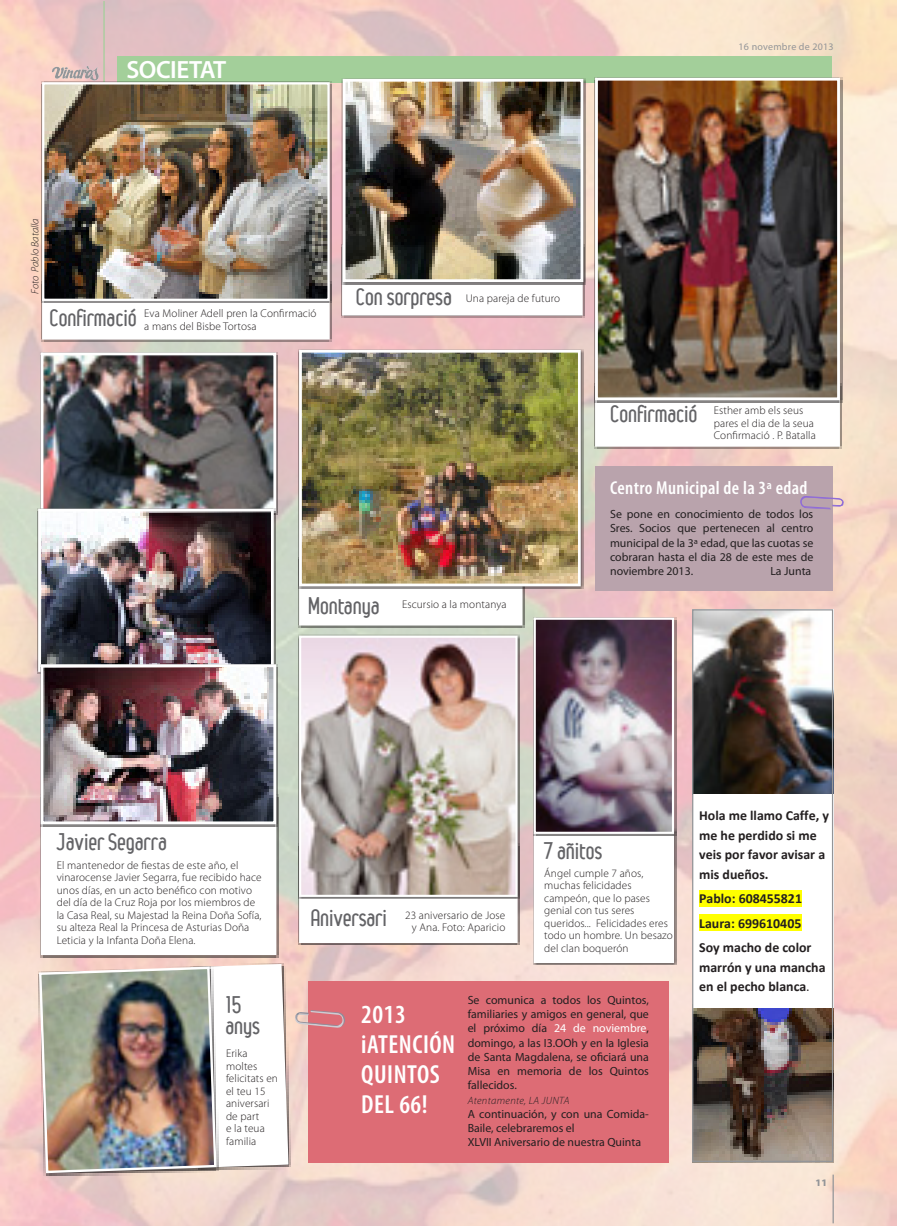
<style>
.page{position:relative;width:897px;height:1226px;background:#fff}
.page>*{position:absolute;margin:0;border:0;box-sizing:border-box;transform-origin:0 0}
.t1{font:600 condensed 26.25px/30px "Myriad Pro";letter-spacing:.02em;color:#fff}
.t2{font:600 25px "Myriad Pro";letter-spacing:-.02em;color:#fff}
.t3{font:700 22.5px/21.2px "Leger";letter-spacing:.02em;color:#636366}
.t4{font:600 condensed 18.75px "Myriad Pro";letter-spacing:.02em;color:#fff}
.t5{font:700 13.88px/19.5px "Calibri";color:#231f20}
.t6{font:11.88px/14.2px "Myriad Pro";color:#231f20;text-align:justify}
.t7{font:300 11.25px/12.5px "Myriad Pro";letter-spacing:.01em;color:#231f20}
.t8{font:italic 300 10.62px "Myriad Pro";letter-spacing:.03em;color:#231f20}
.t9{font:italic 300 10.62px "Myriad Pro";color:#231f20}
.t10{font:10px "Myriad Pro";letter-spacing:.025em;color:#939598}
.t11{font:900 10px "Myriad Pro";color:#939598}
.s1{font-family:"Leger";font-weight:700;font-size:22.5px;color:#636366}
.s2{color:#fff}
.s3{font-weight:400}
</style>
<div class="page">
<img style="left:0;top:0;width:896px;height:1226px">
<hr style="left:832px;top:1175px;width:1px;height:48px;background:#939598">
<div style="left:298px;top:556px;width:226px;height:72px;background:#231f20;opacity:.75"></div>
<div style="left:299px;top:557px;width:223px;height:69px;background:#fff;border:3px solid #fff"></div>
<div style="left:532px;top:829px;width:144px;height:136px;background:#7d7270"></div>
<div style="left:533px;top:830px;width:141px;height:133px;background:#fff;border:2px solid #fff"></div>
<div style="left:298px;top:843px;width:221px;height:102px;background:#231f20;opacity:.75"></div>
<div style="left:299px;top:844px;width:218px;height:99px;background:#fff"></div>
<div style="left:40px;top:794px;width:238px;height:163px;background:#231f20;opacity:.75"></div>
<div style="left:41px;top:795px;width:235px;height:160px;background:#fff"></div>
<div style="left:594px;top:383px;width:248px;height:66px;background:#231f20;opacity:.75"></div>
<div style="left:595px;top:384px;width:244px;height:63px;background:#fff;border:3px solid #fff"></div>
<div style="left:341px;top:244px;width:244px;height:74px;background:#231f20;opacity:.75"></div>
<div style="left:342px;top:245px;width:240px;height:71px;background:#fff;border:3px solid #fff"></div>
<hr style="left:103px;top:1px;width:2px;height:81px;background:#a3cf9a">
<div style="left:117px;top:56px;width:714px;height:26px;background:#a3cf9a"></div>
<svg style="left:52px;top:66px;width:47px;height:15px"></svg>
<div style="left:595px;top:466px;width:237px;height:124px;background:#b9a3ac"></div>
<svg style="left:800px;top:496px;width:44px;height:14px"></svg>
<div style="left:308px;top:981px;width:361px;height:181px;background:#dd6c75"></div>
<div style="left:41px;top:281px;width:291px;height:61px;background:#231f20;opacity:.75"></div>
<div style="left:42px;top:282px;width:288px;height:58px;background:#fff;border:2px solid #fff"></div>
<div style="left:41px;top:81px;width:291px;height:222px;background:#231f20;opacity:.75"></div>
<img style="left:45px;top:85px;width:282px;height:213px">
<div style="left:42px;top:82px;width:288px;height:219px;border:2px solid #fff"></div>
<div style="left:594px;top:77px;width:248px;height:326px;background:#231f20;opacity:.75"></div>
<img style="left:599px;top:82px;width:236px;height:314px">
<div style="left:595px;top:78px;width:244px;height:322px;border:3px solid #fff"></div>
<div style="left:342px;top:78px;width:243px;height:206px;background:#231f20;opacity:.75"></div>
<img style="left:347px;top:83px;width:232px;height:195px">
<div style="left:343px;top:79px;width:240px;height:203px;border:3px solid #fff"></div>
<img style="left:45px;top:357px;width:227px;height:151px">
<div style="left:41px;top:353px;width:235px;height:160px;border:3px solid #fff"></div>
<img style="left:42px;top:513px;width:228px;height:150px">
<div style="left:38px;top:509px;width:236px;height:163px;border:3px solid #fff"></div>
<div style="left:40px;top:663px;width:238px;height:164px;background:#231f20;opacity:.75"></div>
<img style="left:45px;top:668px;width:227px;height:152px">
<div style="left:41px;top:664px;width:235px;height:160px;border:3px solid #fff"></div>
<img style="left:38px;top:963px;width:307px;height:211px">
<div style="left:298px;top:349px;width:285px;height:240px;background:#231f20;opacity:.75"></div>
<img style="left:303px;top:354px;width:273px;height:228px">
<div style="left:299px;top:350px;width:281px;height:236px;border:3px solid #fff"></div>
<img style="left:694px;top:611px;width:137px;height:183px">
<img style="left:694px;top:1008px;width:137px;height:152px">
<div style="left:693px;top:794px;width:140px;height:214px;background:#fff"></div>
<div style="left:699px;top:890px;width:103px;height:17px;background:#ff0"></div>
<div style="left:699px;top:914px;width:102px;height:17px;background:#ff0"></div>
<div style="left:298px;top:635px;width:221px;height:264px;background:#231f20;opacity:.75"></div>
<img style="left:302px;top:639px;width:212px;height:255px">
<div style="left:299px;top:636px;width:218px;height:261px;border:2px solid #fff"></div>
<div style="left:532px;top:617px;width:144px;height:219px;background:#231f20;opacity:.75"></div>
<img style="left:536px;top:621px;width:135px;height:210px">
<div style="left:533px;top:618px;width:141px;height:216px;border:2px solid #fff"></div>
<div style="left:692px;top:609px;width:141px;height:553px;border:1px solid #939598"></div>
<h2 class="t2" style="left:126px;top:54px;width:101px">SOCIETAT</h2>
<p class="t10" style="left:738px;top:41px;width:97px">16 novembre de 2013</p>
<p class="t9" style="left:29px;top:294px;width:77px;rotate:-90deg">Foto Pablo Batalla</p>
<h3 class="t3" style="left:50px;top:307px;width:88px">Confirmació</h3>
<p class="t7" style="left:144px;top:307px;width:174px">Eva Moliner Adell pren la Confirmació a mans del Bisbe Tortosa</p>
<p class="t7" style="left:356px;top:292px;width:205px"><span class="s1">Con sorpresa</span> Una pareja de futuro</p>
<h3 class="t3" style="left:308px;top:596px;width:73px">Montanya</h3>
<p class="t7" style="left:402px;top:598px;width:106px">Escursio a la montanya</p>
<h3 class="t3" style="left:610px;top:403px;width:88px">Confirmació</h3>
<p class="t7" style="left:713px;top:404px;width:104px">Esther amb els seus pares el dia de la seua<br>Confirmació . P. Batalla</p>
<h3 class="t4" style="left:610px;top:476px;width:199px">Centro Municipal de la 3ª edad</h3>
<p class="t6" style="left:610px;top:507px;width:205px">Se pone en conocimiento de todos los Sres. Socios que pertenecen al centro municipal de la 3ª edad, que las cuotas se cobraran hasta el dia 28 de este mes de noviembre 2013.</p>
<p class="t6" style="left:770px;top:564px;width:42px">La Junta</p>
<h3 class="t3" style="left:58px;top:832px;width:110px">Javier Segarra</h3>
<p class="t7" style="left:57px;top:858px;width:206px">El mantenedor de fiestas de este año, el vinarocense Javier Segarra, fue recibido hace unos días, en un acto benéfico con motivo del día de la Cruz Roja por los miembros de la Casa Real, su Majestad la Reina Doña Sofía, su alteza Real la Princesa de Asturias Doña Leticia y la Infanta Doña Elena.</p>
<h3 class="t3" style="left:226px;top:994px;width:36px">15 anys</h3>
<p class="t7" style="left:226px;top:1047px;width:53px">Erika moltes felicitats en el teu 15 aniversari de part<br>e la teua familia</p>
<h3 class="t3" style="left:311px;top:907px;width:77px">Aniversari</h3>
<p class="t7" style="left:405px;top:909px;width:102px;text-align:right">23 aniversario de Jose y Ana. Foto: Aparicio</p>
<h3 class="t3" style="left:544px;top:840px;width:59px">7 añitos</h3>
<p class="t7" style="left:544px;top:867px;width:130px">Ángel cumple 7 años, muchas felicidades campeón, que lo pases genial con tus seres queridos... Felicidades eres todo un hombre. Un besazo del clan boquerón</p>
<h1 class="t1" style="left:361px;top:998px;width:95px">2013 iATENCIÓN<br>QUINTOS<br>DEL 66!</h1>
<p class="t6" style="left:467px;top:993px;width:183px">Se comunica a todos los Quintos, familiaries y amigos en general, que el próximo día <span class="s2">24 de noviembre</span>, domingo, a las I3.OOh y en la Iglesia de Santa Magdalena, se oficiará una Misa en memoria de los Quintos fallecidos.</p>
<p class="t8" style="left:467px;top:1094px;width:103px">Atentamente, LA JUNTA</p>
<p class="t6" style="left:467px;top:1107px;width:183px;text-align:left">A continuación, y con una Comida-<br>Baile, celebraremos el<br>XLVII Aniversario de nuestra Quinta</p>
<p class="t5" style="left:699px;top:806px;width:131px">Hola me llamo Caffe, y me he perdido si me veis por favor avisar a mis dueÒos.</p>
<p class="t5" style="left:699px;top:886px;width:114px;line-height:24.4px">Pablo: 608455821<br>Laura: 699610405<br>Soy macho de color</p>
<p class="t5" style="left:699px;top:957px;width:128px">marrÛn y una mancha en el pecho blanca<span class="s3">.</span></p>
<p class="t11" style="left:815px;top:1176px;width:13px">11</p>
</div>
